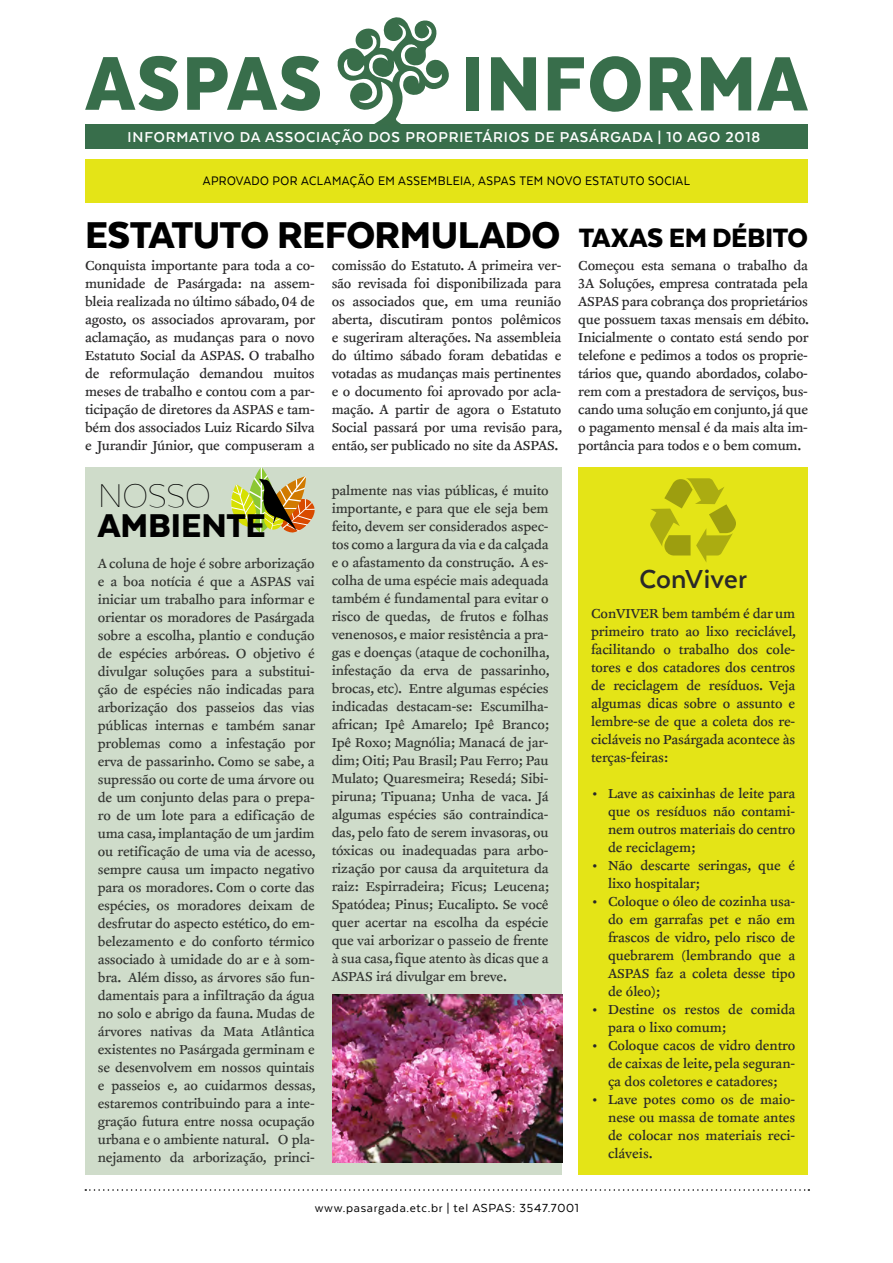
<style>
.page{position:relative;width:893px;height:1263px;background:#fff}
.page>*{position:absolute;margin:0;border:0;box-sizing:border-box;transform-origin:0 0}
.t1{font:900 88.65px "Texta Narrow";letter-spacing:.025em;color:#386e4b}
.t2{font:900 87.75px "Texta Narrow";letter-spacing:.025em;color:#386e4b}
.t3{font:900 42.9px "Texta";letter-spacing:-.015em;color:#000}
.t4{font:900 37.95px "Texta";color:#000}
.t5{font:100 37.95px "Texta";letter-spacing:-.01em;color:#000}
.t6{font:700 30px "Texta";letter-spacing:.005em;color:#292829}
.t7{font:700 16.5px "Texta";letter-spacing:.05em;color:#fff}
.t8{font:15px/18px "Clifford Nine Roman LF";letter-spacing:-.005em;color:#292829;text-align:justify}
.t9{font:14.25px "Texta Narrow";letter-spacing:.025em;color:#000}
.t10{font:13.5px "Texta";letter-spacing:.05em;color:#000}
.s1{font-size:30.6px}
</style>
<div class="page">
<div style="left:578px;top:467px;width:230px;height:708px;background:#e4e417"></div>
<div style="left:85px;top:467px;width:476px;height:708px;background:#cfdcca"></div>
<div style="left:85px;top:159px;width:723px;height:44px;background:#e4e417"></div>
<div style="left:85px;top:124px;width:723px;height:25px;background:#386e4b"></div>
<svg style="left:337px;top:17px;width:112px;height:107px"></svg>
<svg style="left:85px;top:1189px;width:724px;height:2px"></svg>
<svg style="left:231px;top:467px;width:84px;height:66px"></svg>
<img style="left:333px;top:994px;width:229px;height:168px">
<svg style="left:650px;top:478px;width:86px;height:84px"></svg>
<h2 class="t2" style="left:86px;top:38px;width:237px">ASPAS</h2>
<h1 class="t1" style="left:462px;top:38px;width:347px">INFORMA</h1>
<p class="t7" style="left:128px;top:129px;width:634px">INFORMATIVO DA ASSOCIAÇÃO DOS PROPRIETÁRIOS DE PASÁRGADA | 10 AGO 2018</p>
<p class="t9" style="left:203px;top:174px;width:489px">APROVADO POR ACLAMAÇÃO EM ASSEMBLEIA, ASPAS TEM NOVO ESTATUTO SOCIAL</p>
<h3 class="t3" style="left:85px;top:213px;width:724px">ESTATUTO REFORMULADO <span class="s1">TAXAS EM DÉBITO</span></h3>
<p class="t8" style="left:85px;top:257px;width:232px">Conquista importante para toda a co&shy;munidade de Pasárgada: na assem&shy;bleia realizada no último sábado, 04 de agosto, os associados aprovaram, por aclamação, as mudanças para o novo Estatuto Social da ASPAS. O trabalho de reformulação demandou muitos meses de trabalho e contou com a par&shy;ticipação de diretores da ASPAS e tam&shy;bém dos associados Luiz Ricardo Silva e Jurandir Júnior, que compuseram a</p>
<p class="t8" style="left:332px;top:257px;width:232px">comissão do Estatuto. A primeira ver&shy;são revisada foi disponibilizada para os associados que, em uma reunião aberta, discutiram pontos polêmicos e sugeriram alterações. Na assembleia do último sábado foram debatidas e votadas as mudanças mais pertinentes e o documento foi aprovado por acla&shy;mação. A partir de agora o Estatuto Social passará por uma revisão para, então, ser publicado no site da ASPAS.</p>
<h3 class="t5" style="left:98px;top:476px;width:115px">NOSSO</h3>
<h3 class="t4" style="left:98px;top:506px;width:169px">AMBIENTE</h3>
<p class="t8" style="left:98px;top:555px;width:219px">A coluna de hoje é sobre arborização e a boa notícia é que a ASPAS vai iniciar um trabalho para informar e orientar os moradores de Pasárgada sobre a escolha, plantio e condução de espécies arbóreas. O objetivo é divulgar soluções para a substitui&shy;ção de espécies não indicadas para arborização dos passeios das vias públicas internas e também sanar problemas como a infestação por erva de passarinho. Como se sabe, a supressão ou corte de uma árvore ou de um conjunto delas para o prepa&shy;ro de um lote para a edificação de uma casa, implantação de um jardim ou retificação de uma via de acesso, sempre causa um impacto negativo para os moradores. Com o corte das espécies, os moradores deixam de desfrutar do aspecto estético, do em&shy;belezamento e do conforto térmico associado à umidade do ar e à som&shy;bra. Além disso, as árvores são fun&shy;damentais para a infiltração da água no solo e abrigo da fauna. Mudas de árvores nativas da Mata Atlântica existentes no Pasárgada germinam e se desenvolvem em nossos quintais e passeios e, ao cuidarmos dessas, estaremos contribuindo para a inte&shy;gração futura entre nossa ocupação urbana e o ambiente natural. O pla&shy;nejamento da arborização, princi-</p>
<p class="t8" style="left:332px;top:482px;width:219px">palmente nas vias públicas, é muito importante, e para que ele seja bem feito, devem ser considerados aspec&shy;tos como a largura da via e da calçada e o afastamento da construção. A es&shy;colha de uma espécie mais adequada também é fundamental para evitar o risco de quedas, de frutos e folhas venenosos, e maior resistência a pra&shy;gas e doenças (ataque de cochonilha, infestação da erva de passarinho, brocas, etc). Entre algumas espécies indicadas destacam-se: Escumilha&shy;african; Ipê Amarelo; Ipê Branco; Ipê Roxo; Magnólia; Manacá de jar&shy;dim; Oiti; Pau Brasil; Pau Ferro; Pau Mulato; Quaresmeira; Resedá; Sibi&shy;piruna; Tipuana; Unha de vaca. Já algumas espécies são contraindica&shy;das, pelo fato de serem invasoras, ou tóxicas ou inadequadas para arbo&shy;rização por causa da arquitetura da raiz: Espirradeira; Ficus; Leucena; Spatódea; Pinus; Eucalipto. Se você quer acertar na escolha da espécie que vai arborizar o passeio de frente à sua casa, fique atento às dicas que a ASPAS irá divulgar em breve.</p>
<p class="t8" style="left:578px;top:257px;width:232px">Começou esta semana o trabalho da 3A Soluções, empresa contratada pela ASPAS para cobrança dos proprietários que possuem taxas mensais em débito.<br>Inicialmente o contato está sendo por telefone e pedimos a todos os proprie&shy;tários que, quando abordados, colabo&shy;rem com a prestadora de serviços, bus&shy;cando uma solução em conjunto, já que o pagamento mensal é da mais alta im&shy;portância para todos e o bem comum.</p>
<h3 class="t6" style="left:639px;top:564px;width:109px">ConViver</h3>
<p class="t8" style="left:591px;top:605px;width:207px">ConVIVER bem também é dar um primeiro trato ao lixo reciclável, facilitando o trabalho dos cole&shy;tores e dos catadores dos centros de reciclagem de resíduos. Veja algumas dicas sobre o assunto e lembre-se de que a coleta dos re&shy;cicláveis no Pasárgada acontece às terças-feiras:</p>
<p class="t8" style="left:608px;top:785px;width:189px;text-indent:-17px">• Lave as caixinhas de leite para que os resíduos não contami&shy;nem outros materiais do centro de reciclagem;</p>
<p class="t8" style="left:608px;top:857px;width:189px;text-indent:-17px">• Não descarte seringas, que é lixo hospitalar;</p>
<p class="t8" style="left:608px;top:893px;width:189px;text-indent:-17px">• Coloque o óleo de cozinha usa&shy;do em garrafas pet e não em frascos de vidro, pelo risco de quebrarem (lembrando que a ASPAS faz a coleta desse tipo de óleo);</p>
<p class="t8" style="left:608px;top:1001px;width:189px;text-indent:-17px">• Destine os restos de comida para o lixo comum;</p>
<p class="t8" style="left:608px;top:1037px;width:189px;text-indent:-17px">• Coloque cacos de vidro dentro de caixas de leite, pela seguran&shy;ça dos coletores e catadores;</p>
<p class="t8" style="left:608px;top:1091px;width:189px;text-indent:-17px">• Lave potes como os de maio&shy;nese ou massa de tomate antes de colocar nos materiais reci&shy;cláveis.</p>
<p class="t10" style="left:315px;top:1201px;width:266px">www.pasargada.etc.br | tel ASPAS: 3547.7001</p>
</div>
